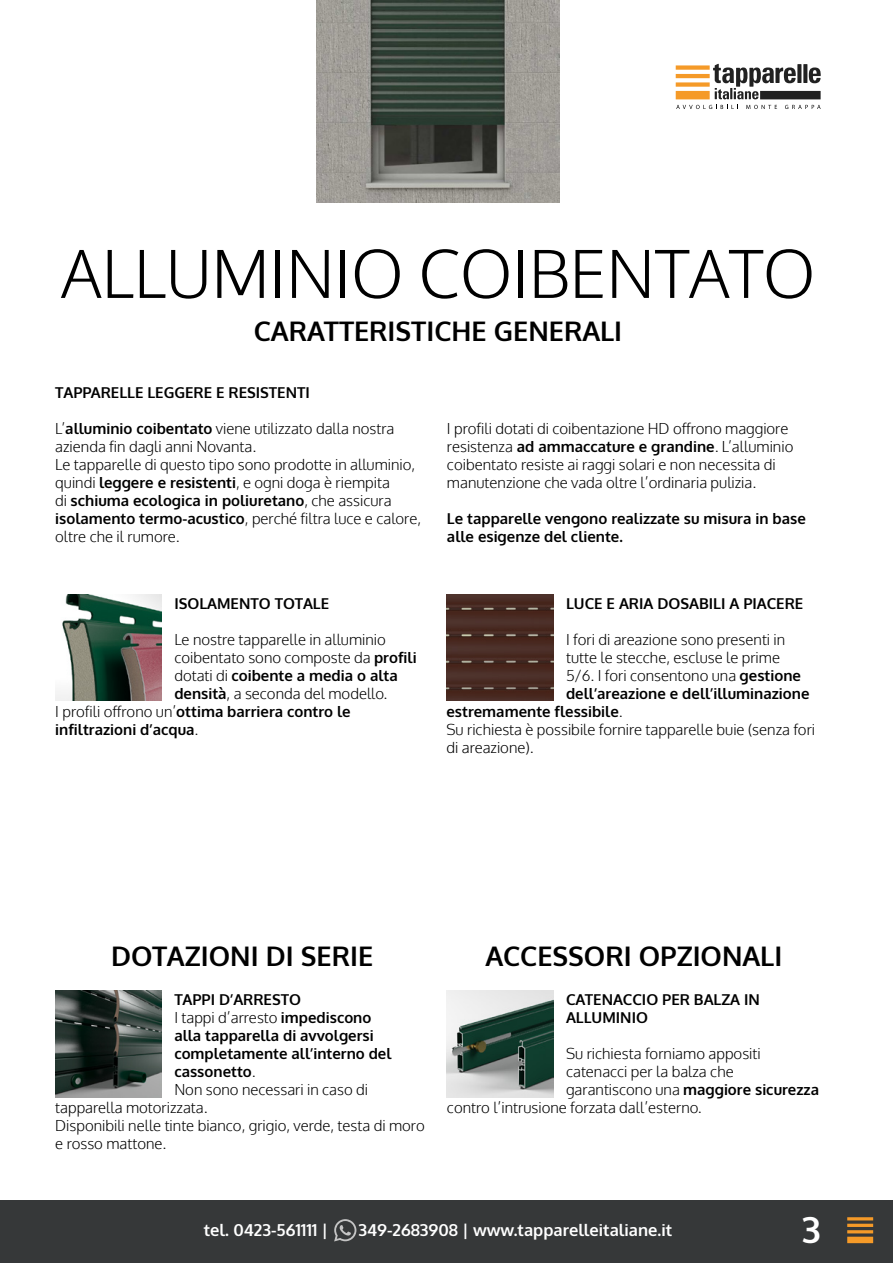
<style>
.page{position:relative;width:893px;height:1263px;background:#fff}
.page>*{position:absolute;margin:0;border:0;box-sizing:border-box;transform-origin:0 0}
.t1{font:300 66px "Oxygen";color:#000}
.t2{font:700 36px "Oxygen";color:#fff}
.t3{font:700 27px "Oxygen";color:#000}
.t4{font:700 16.5px "Oxygen";color:#fff}
.t5{font:300 15px/18px "Oxygen";color:#000}
.t6{font:700 15px/18px "Oxygen";color:#000}
.s1{font-weight:700}
.s2{font-weight:300}
</style>
<div class="page">
<div style="left:0;top:1200px;width:893px;height:63px;background:#363839"></div>
<hr style="left:847px;top:1217px;width:26px;height:3px;background:#f59a28">
<hr style="left:847px;top:1224px;width:26px;height:3px;background:#f59a28">
<hr style="left:847px;top:1230px;width:26px;height:3px;background:#f59a28">
<div style="left:847px;top:1237px;width:26px;height:6px;background:#f59a28"></div>
<img style="left:316px;top:0;width:244px;height:202px">
<img style="left:447px;top:991px;width:106px;height:106px">
<img style="left:447px;top:594px;width:106px;height:107px">
<img style="left:55px;top:594px;width:107px;height:107px">
<img style="left:55px;top:991px;width:107px;height:106px">
<svg style="left:334px;top:1219px;width:22px;height:22px"></svg>
<div style="left:676px;top:65px;width:34px;height:5px;background:#f59a28"></div>
<hr style="left:676px;top:74px;width:34px;height:4px;background:#f59a28">
<div style="left:676px;top:82px;width:34px;height:5px;background:#f59a28"></div>
<div style="left:676px;top:91px;width:34px;height:8px;background:#f59a28"></div>
<svg style="left:676px;top:105px;width:62px;height:4px"></svg>
<svg style="left:746px;top:105px;width:31px;height:4px"></svg>
<svg style="left:785px;top:105px;width:36px;height:4px"></svg>
<svg style="left:797px;top:64px;width:4px;height:19px"></svg>
<svg style="left:803px;top:64px;width:4px;height:19px"></svg>
<svg style="left:809px;top:67px;width:12px;height:16px"></svg>
<svg style="left:713px;top:64px;width:83px;height:35px"></svg>
<div style="left:760px;top:91px;width:61px;height:8px;background:#212121"></div>
<h1 class="t1" style="left:61px;top:233px;width:756px">ALLUMINIO COIBENTATO</h1>
<h3 class="t3" style="left:254px;top:314px;width:370px">CARATTERISTICHE GENERALI</h3>
<p class="t6" style="left:55px;top:384px;width:256px">TAPPARELLE LEGGERE E RESISTENTI</p>
<p class="t5" style="left:55px;top:420px;width:367px">L’<span class="s1">alluminio coibentato</span> viene utilizzato dalla nostra azienda fin dagli anni Novanta.<br>Le tapparelle di questo tipo sono prodotte in alluminio, quindi <span class="s1">leggere e resistenti</span>, e ogni doga è riempita<br>di <span class="s1">schiuma ecologica in poliuretano</span>, che assicura <span class="s1">isolamento termo-acustico</span>, perché filtra luce e calore, oltre che il rumore.</p>
<p class="t6" style="left:174px;top:595px;width:156px">ISOLAMENTO TOTALE</p>
<p class="t5" style="left:174px;top:631px;width:213px">Le nostre tapparelle in alluminio</p>
<p class="t5" style="left:174px;top:649px;width:244px">coibentato sono composte da <span class="s1">profili</span></p>
<p class="t6" style="left:174px;top:667px;width:225px"><span class="s2">dotati di</span> coibente a media o alta</p>
<p class="t5" style="left:174px;top:685px;width:214px"><span class="s1">densità</span>, a seconda del modello.</p>
<p class="t6" style="left:55px;top:703px;width:297px"><span class="s2">I profili offrono un’</span>ottima barriera contro le</p>
<p class="t6" style="left:55px;top:721px;width:145px">infiltrazioni d’acqua<span class="s2">.</span></p>
<p class="t5" style="left:447px;top:420px;width:348px">I profili dotati di coibentazione HD offrono maggiore resistenza <span class="s1">ad ammaccature e grandine</span>. L’alluminio coibentato resiste ai raggi solari e non necessita di manutenzione che vada oltre l’ordinaria pulizia.</p>
<p class="t6" style="left:447px;top:510px;width:360px">Le tapparelle vengono realizzate su misura in base alle esigenze del cliente.</p>
<p class="t6" style="left:566px;top:595px;width:239px">LUCE E ARIA DOSABILI A PIACERE</p>
<p class="t5" style="left:566px;top:631px;width:221px">I fori di areazione sono presenti in</p>
<p class="t5" style="left:566px;top:649px;width:216px">tutte le stecche, escluse le prime</p>
<p class="t5" style="left:566px;top:667px;width:236px">5/6. I fori consentono una <span class="s1">gestione</span></p>
<p class="t6" style="left:566px;top:685px;width:245px">dell’areazione e dell’illuminazione</p>
<p class="t6" style="left:446px;top:703px;width:178px">estremamente flessibile<span class="s2">.</span></p>
<p class="t5" style="left:446px;top:721px;width:370px">Su richiesta è possibile fornire tapparelle buie (senza fori</p>
<p class="t5" style="left:446px;top:739px;width:89px">di areazione).</p>
<h3 class="t3" style="left:111px;top:940px;width:264px">DOTAZIONI DI SERIE</h3>
<h3 class="t3" style="left:485px;top:940px;width:298px">ACCESSORI OPZIONALI</h3>
<p class="t6" style="left:174px;top:991px;width:128px">TAPPI D’ARRESTO</p>
<p class="t5" style="left:174px;top:1009px;width:199px">I tappi d’arresto <span class="s1">impediscono</span></p>
<p class="t6" style="left:174px;top:1027px;width:201px">alla tapparella di avvolgersi</p>
<p class="t6" style="left:174px;top:1045px;width:219px">completamente all’interno del</p>
<p class="t6" style="left:174px;top:1063px;width:83px">cassonetto<span class="s2">.</span></p>
<p class="t5" style="left:174px;top:1081px;width:195px">Non sono necessari in caso di</p>
<p class="t5" style="left:55px;top:1099px;width:154px">tapparella motorizzata.</p>
<p class="t5" style="left:55px;top:1117px;width:371px">Disponibili nelle tinte bianco, grigio, verde, testa di moro</p>
<p class="t5" style="left:55px;top:1135px;width:113px">e rosso mattone.</p>
<p class="t6" style="left:566px;top:991px;width:195px">CATENACCIO PER BALZA IN<br>ALLUMINIO</p>
<p class="t5" style="left:566px;top:1045px;width:196px">Su richiesta forniamo appositi</p>
<p class="t5" style="left:566px;top:1063px;width:169px">catenacci per la balza che</p>
<p class="t6" style="left:566px;top:1081px;width:255px"><span class="s2">garantiscono una</span> maggiore sicurezza</p>
<p class="t5" style="left:447px;top:1099px;width:256px">contro l’intrusione forzata dall’esterno.</p>
<p class="t4" style="left:204px;top:1220px;width:126px">tel. 0423-561111 |</p>
<p class="t4" style="left:358px;top:1220px;width:315px">349-2683908 | www.tapparelleitaliane.it</p>
<h2 class="t2" style="left:802px;top:1207px;width:20px">3</h2>
</div>
